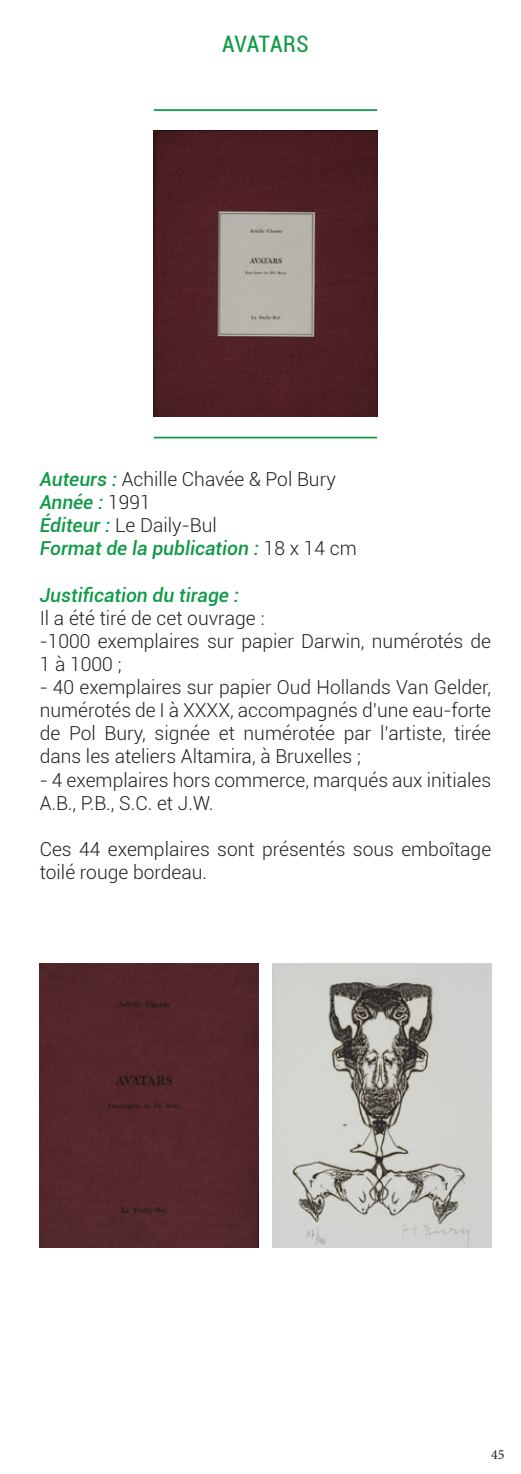
<style>
.page{position:relative;width:521px;height:1474px;background:#fff}
.page>*{position:absolute;margin:0;border:0;box-sizing:border-box;transform-origin:0 0}
.t1{font:condensed 22.75px "Roboto";letter-spacing:-.005em;color:#119a48}
.t2{font:300 19.25px/23.1px "Roboto";color:#231f20}
.t3{font:italic 500 19.25px/23.1px "Roboto";color:#119a48}
.t4{font:14px "Minion Pro";color:#231f20}
.s1{font-weight:300;font-style:normal;color:#231f20}
</style>
<div class="page">
<hr style="left:154px;top:437px;width:223px;height:1px;background:#119a48">
<hr style="left:154px;top:109px;width:223px;height:2px;background:#119a48">
<img style="left:154px;top:131px;width:223px;height:286px">
<div style="left:40px;top:963px;width:218px;height:284px;background:#54272c"></div>
<img style="left:273px;top:963px;width:218px;height:284px">
<p class="t1" style="left:222px;top:28px;width:88px">AVATARS</p>
<p class="t3" style="left:40px;top:467px;width:319px">Auteurs : <span class="s1">Achille Chavée &amp; Pol Bury<br></span>Année : <span class="s1">1991<br></span>éditeur : <span class="s1">Le Daily-Bul<br></span>Format de la publication : <span class="s1">18 x 14 cm</span></p>
<p class="t3" style="left:40px;top:582px;width:201px">Justification du tirage :</p>
<p class="t2" style="left:40px;top:605px;width:453px">Il a été tiré de cet ouvrage :<br>-1000 exemplaires sur papier Darwin, numérotés de<br>1 à 1000 ;</p>
<p class="t2" style="left:40px;top:675px;width:453px;text-align:justify">- 40 exemplaires sur papier Oud Hollands Van Gelder, numérotés de I à XXXX, accompagnés d’une eau-forte de Pol Bury, signée et numérotée par l’artiste, tirée dans les ateliers Altamira, à Bruxelles ;</p>
<p class="t2" style="left:40px;top:767px;width:453px">- 4 exemplaires hors commerce, marqués aux initiales<br>A.B., P.B., S.C. et J.W.</p>
<p class="t2" style="left:40px;top:836px;width:453px">Ces 44 exemplaires sont présentés sous emboîtage toilé rouge bordeau.</p>
<p class="t4" style="left:491px;top:1445px;width:15px">45</p>
</div>
